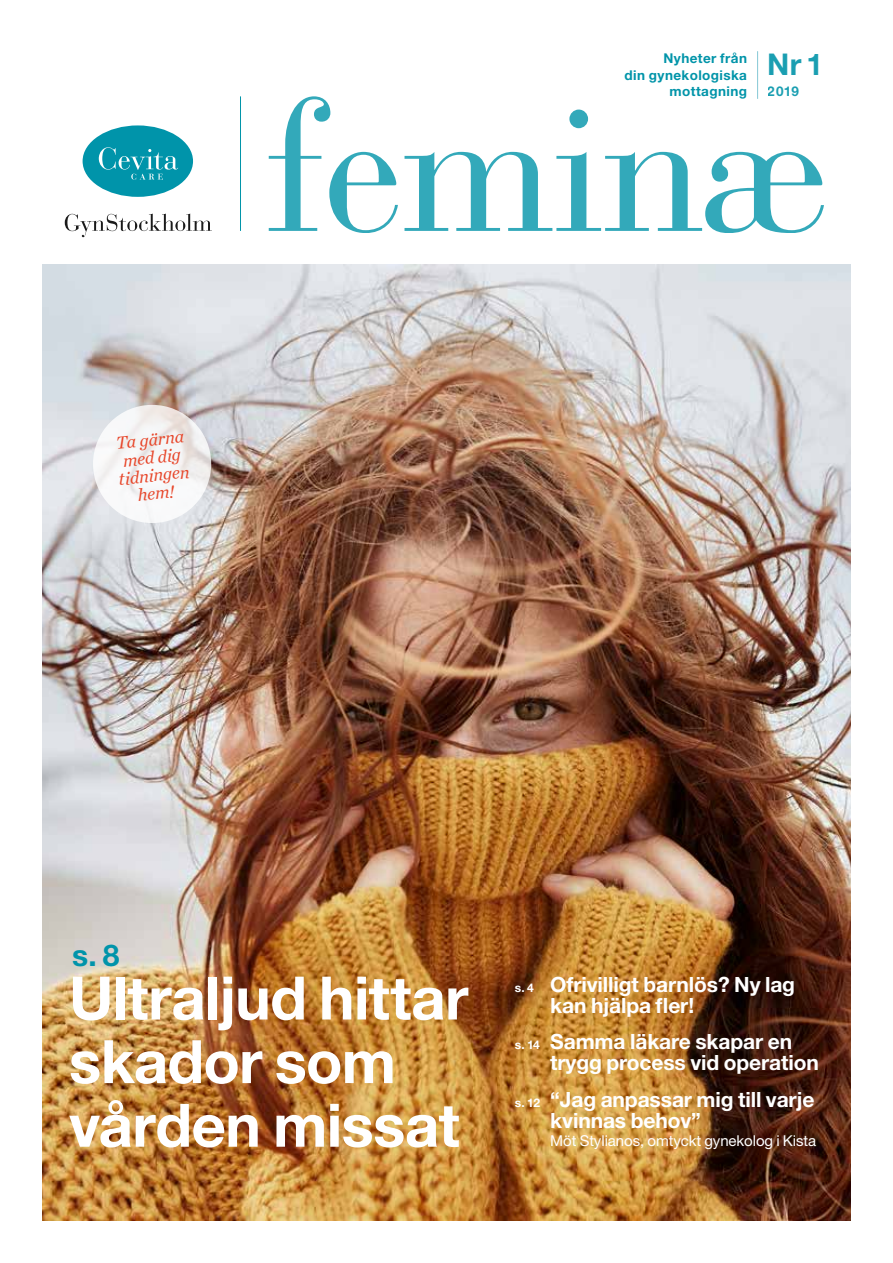
<style>
.page{position:relative;width:893px;height:1263px;background:#fff}
.page>*{position:absolute;margin:0;border:0;box-sizing:border-box;transform-origin:0 0}
.t1{font:183px "Bauer Bodoni Std";letter-spacing:-.01em;color:#0094a9}
.t2{font:700 60px/63.6px "Helvetica Neue LT Std";letter-spacing:-.01em;color:#fff}
.t3{font:700 30px "Helvetica Neue LT Std";color:#0094a9}
.t4{font:700 30px "Helvetica Neue LT Std";color:#0094aa}
.t5{font:700 21px/21px "Helvetica Neue LT Std";letter-spacing:-.005em;color:#fff}
.t6{font:italic 18px/18px "Chronicle Text G1";color:#e7462a;text-align:center}
.t7{font:15px "Helvetica Neue LT Std";letter-spacing:-.005em;color:#fff}
.t8{font:700 13.5px/16.5px "Helvetica Neue LT Std";letter-spacing:.03em;color:#0094a9;text-align:right}
.t9{font:700 12px "Helvetica Neue LT Std";color:#fff}
</style>
<div class="page">
<hr style="left:757px;top:51px;width:1px;height:48px;background:#85c8d5">
<svg style="left:65px;top:213px;width:147px;height:24px"></svg>
<hr style="left:240px;top:96px;width:1px;height:135px;background:#0094a9">
<div style="left:83px;top:125px;width:110px;height:72px;background:#0094aa;border-radius:50%"></div>
<svg style="left:99px;top:147px;width:79px;height:33px"></svg>
<img style="left:43px;top:265px;width:807px;height:955px">
<svg style="left:93px;top:405px;width:118px;height:118px;fill:#f6f7f7"></svg>
<p class="t8" style="left:625px;top:50px;width:124px">Nyheter från<br>din gynekologiska mottagning</p>
<h3 class="t3" style="left:768px;top:46px;width:57px">Nr 1</h3>
<p class="t8" style="left:768px;top:83px;width:33px">2019</p>
<h1 class="t1" style="left:265px;top:59px;width:566px">feminæ</h1>
<p class="t6" style="left:114px;top:433px;width:73px;rotate:-6deg">Ta gärna med dig tidningen hem!</p>
<h3 class="t4" style="left:72px;top:937px;width:49px">s. 8</h3>
<h2 class="t2" style="left:69px;top:965px;width:401px">Ultraljud hittar skador som vården missat</h2>
<p class="t5" style="left:550px;top:973px;width:246px">Ofrivilligt barnlös? Ny lag kan hjälpa fler!</p>
<p class="t9" style="left:515px;top:980px;width:21px">s. 4</p>
<p class="t5" style="left:550px;top:1031px;width:270px">Samma läkare skapar en trygg process vid operation</p>
<p class="t5" style="left:550px;top:1089px;width:266px">“Jag anpassar mig till varje kvinnas behov”</p>
<p class="t7" style="left:550px;top:1132px;width:267px">Möt Stylianos, omtyckt gynekolog i Kista</p>
<p class="t9" style="left:515px;top:1038px;width:27px">s. 14</p>
<p class="t9" style="left:515px;top:1095px;width:27px">s. 12</p>
</div>
